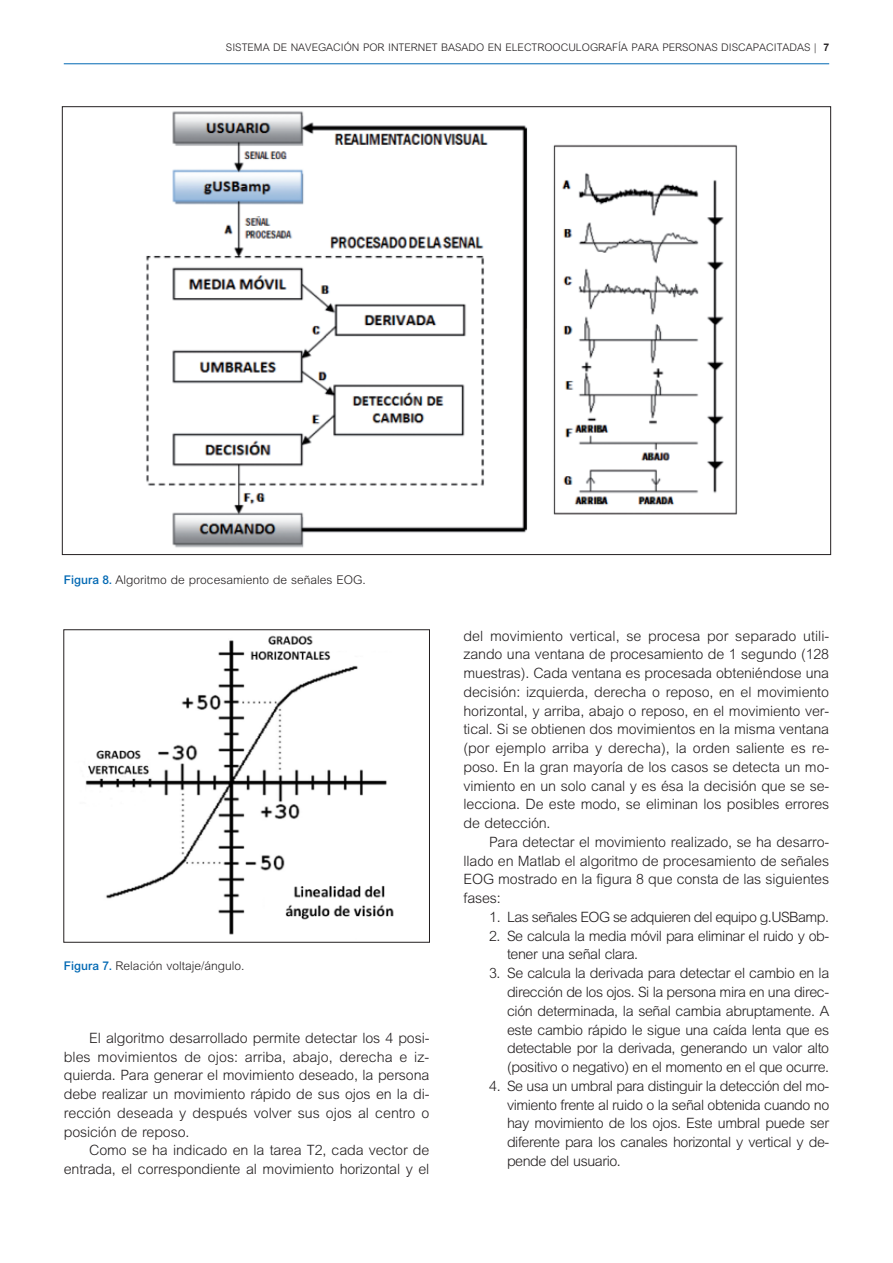
<style>
.page{position:relative;width:893px;height:1263px;background:#fff}
.page>*{position:absolute;margin:0;border:0;box-sizing:border-box;transform-origin:0 0}
.t1{font:300 14.25px/18.8px "M Arial";letter-spacing:-.01em;color:#231f20;text-align:justify}
.t2{font:300 14.25px/18.8px "M Arial";letter-spacing:-.03em;color:#231f20}
.t3{font:300 14.25px "M Arial";letter-spacing:-.04em;color:#231f20}
.t4{font:300 12px "M Arial";color:#231f20}
.t5{font:300 10.5px "M Arial";color:#231f20}
.s1{font-weight:700}
.s2{font-family:"Arial";font-weight:500;color:#0168b3}
</style>
<div class="page">
<hr style="left:64px;top:63px;width:765px;height:1px;background:#0168b3">
<img style="left:85px;top:635px;width:309px;height:300px">
<div style="left:63px;top:629px;width:367px;height:314px;border:1px solid #231f20"></div>
<img style="left:146px;top:111px;width:591px;height:437px">
<p class="t5" style="left:226px;top:41px;width:314px">SISTEMA DE NAVEGACIÓN POR INTERN ET BASADO EN ELECTROO</p>
<p class="t5" style="left:561px;top:41px;width:24px">CULOGR</p>
<p class="t5" style="left:605px;top:41px;width:78px">AFÍA PARA PERSON</p>
<p class="t5" style="left:704px;top:41px;width:126px">AS DISCAPACITADAS | <span class="s1">7</span></p>
<p class="t4" style="left:64px;top:573px;width:303px"><span class="s2">Figura 8.</span> Algoritmo de procesamiento de señales EOG .</p>
<p class="t4" style="left:64px;top:959px;width:182px"><span class="s2">Figura 7.</span> Relación voltaje/ángulo.</p>
<p class="t1" style="left:64px;top:1028px;width:367px;text-indent:26px">El algoritmo desarrollado permite detectar los 4 posi&shy;bles movimientos de ojos: arriba, abajo, derecha e iz&shy;quierda. Para generar el movimiento deseado, la persona debe realizar un movimiento rápido de sus ojos en la di&shy;rección deseada y después volver sus ojos al centro o posición de reposo.</p>
<p class="t1" style="left:64px;top:1141px;width:367px;text-align:right">Como se ha indicado en la tarea T2, cada vector de entrada, el correspondiente al movimiento horizontal y el</p>
<p class="t1" style="left:463px;top:626px;width:367px">del movimiento vertical, se procesa por separado utili&shy;zando una ventana de procesamiento de 1 segundo (128 muestras). Cada ventana es procesada obteniéndose una decisión: izquierda, derecha o reposo, en el movimiento horizontal, y arriba, abajo o reposo, en el movimiento ver&shy;tical. Si se obtienen dos movimientos en la misma ventana (por ejemplo arriba y derecha), la orden saliente es re&shy;poso. En la gran mayoría de los casos se detecta un mo&shy;vimiento en un solo canal y es ésa la decisión que se se&shy;lecciona. De este modo, se eliminan los posibles errores de detección.</p>
<p class="t1" style="left:463px;top:832px;width:367px;text-indent:26px">Para detectar el movimiento realizado, se ha desarro&shy;llado en Matlab el algoritmo de procesamiento de señales EOG mostrado en la figura 8 que consta de las siguientes fases:</p>
<p class="t3" style="left:489px;top:909px;width:342px">1. Las señales EOG se adquieren del equipo g.USBamp.</p>
<p class="t2" style="left:507px;top:926px;width:324px;text-indent:-18px">2. Se calcula la media móvil para eliminar el ruido y ob&shy;tener una señal clara.</p>
<p class="t1" style="left:507px;top:964px;width:324px;text-indent:-18px">3. Se calcula la derivada para detectar el cambio en la dirección de los ojos. Si la persona mira en una direc&shy;ción determinada, la señal cambia abruptamente. A este cambio rápido le sigue una caída lenta que es detectable por la derivada, generando un valor alto (positivo o negativo) en el momento en el que ocurre.</p>
<p class="t1" style="left:507px;top:1076px;width:324px;text-indent:-18px">4. Se usa un umbral para distinguir la detección del mo&shy;vimiento frente al ruido o la señal obtenida cuando no hay movimiento de los ojos. Este umbral puede ser diferente para los canales horizontal y vertical y de&shy;pende del usuario.</p>
</div>
